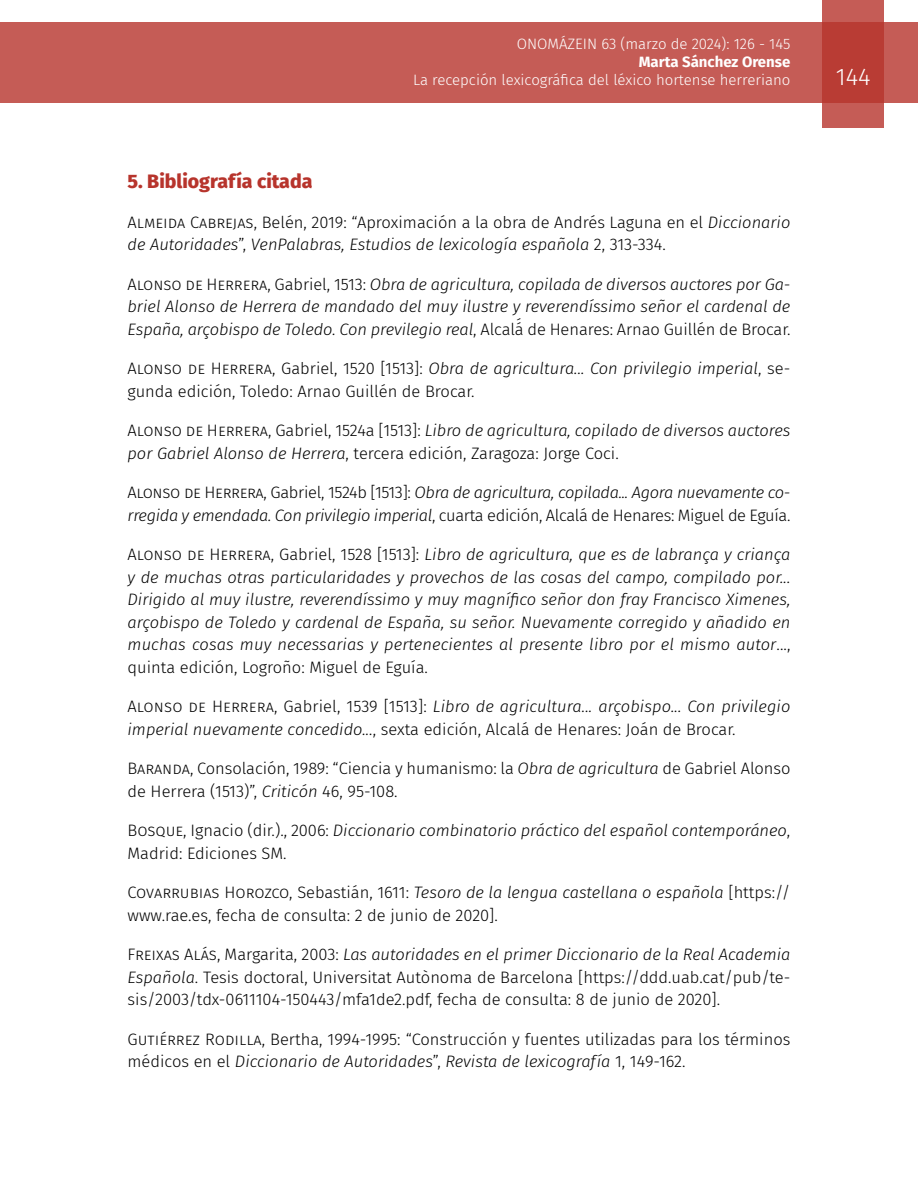
<style>
.page{position:relative;width:918px;height:1188px;background:#fff}
.page>*{position:absolute;margin:0;border:0;box-sizing:border-box;transform-origin:0 0}
.t1{font:300 24px "Fira Sans";color:#fff}
.t2{font:800 19.5px "Fira Sans";color:#b7342c}
.t3{font:300 16.5px/22.5px "Fira Sans";color:#000}
.t4{font:italic 300 16.5px/22.5px "Fira Sans";letter-spacing:-.005em;color:#000;text-align:justify}
.t5{font:300 15px "Fira Sans";color:#fff}
.t6{font:700 15px "Fira Sans";color:#fff}
.s1{font-style:italic}
.s2{font-style:normal}
</style>
<div class="page">
<div style="left:0;top:23px;width:918px;height:80px;background:#c55c56"></div>
<svg style="left:822px;top:0;width:62px;height:128px;background:#bd4740"></svg>
<p class="t5" style="left:517px;top:34px;width:275px">ONOMÁZEIN 63 (marzo de 2024): 126 - 145</p>
<p class="t6" style="left:639px;top:50px;width:153px">Marta Sánchez Orense</p>
<p class="t5" style="left:413px;top:70px;width:379px">La recepción lexicográfica del léxico hortense herreriano</p>
<h1 class="t1" style="left:836px;top:60px;width:36px">144</h1>
<p class="t2" style="left:128px;top:165px;width:186px">5. Bibliografía citada</p>
<p class="t3" style="left:128px;top:211px;width:664px">Almeida Cabrejas, Belén, 2019: “Aproximación a la obra de Andrés Laguna en el <span class="s1">Diccionario de Autoridades</span>”, <span class="s1">VenPalabras, Estudios de lexicología española</span> 2, 313-334.</p>
<p class="t4" style="left:128px;top:273px;width:665px"><span class="s2">Alonso de Herrera, Gabriel, 1513:</span> Obra de agricultura, copilada de diversos auctores por Ga&shy;briel Alonso de Herrera de mandado del muy ilustre y reverendíssimo señor el cardenal de España, arçobispo de Toledo. Con previlegio real<span class="s2">, Alcalá</span><sup>́</sup> <span class="s2">de Henares: Arnao Guillén de Brocar.</span></p>
<p class="t3" style="left:128px;top:357px;width:664px">Alonso de Herrera, Gabriel, 1520 [1513]: <span class="s1">Obra de agricultura... Con privilegio imperial</span>, se&shy;gunda edición, Toledo: Arnao Guillén de Brocar.</p>
<p class="t3" style="left:128px;top:419px;width:664px">Alonso de Herrera, Gabriel, 1524a [1513]: <span class="s1">Libro de agricultura, copilado de diversos auctores por Gabriel Alonso de Herrera</span>, tercera edición, Zaragoza: Jorge Coci.</p>
<p class="t4" style="left:128px;top:481px;width:664px"><span class="s2">Alonso de Herrera, Gabriel, 1524b [1513]:</span> Obra de agricultura, copilada... Agora nuevamente co&shy;rregida y emendada. Con privilegio imperial<span class="s2">, cuarta edición, Alcalá de Henares: Miguel de Eguía.</span></p>
<p class="t4" style="left:128px;top:543px;width:664px"><span class="s2">Alonso de Herrera, Gabriel, 1528 [1513]:</span> Libro de agricultura, que es de labrança y criança y de muchas otras particularidades y provechos de las cosas del campo, compilado por...<br>Dirigido al muy ilustre, reverendíssimo y muy magnífico señor don fray Francisco Ximenes, arçobispo de Toledo y cardenal de España, su señor. Nuevamente corregido y añadido en muchas cosas muy necessarias y pertenecientes al presente libro por el mismo autor<span class="s2">..., quinta edición, Logroño: Miguel de Eguía.</span></p>
<p class="t3" style="left:128px;top:695px;width:664px">Alonso de Herrera, Gabriel, 1539 [1513]: <span class="s1">Libro de agricultura... arçobispo... Con privilegio imperial nuevamente concedido...</span>, sexta edición, Alcalá de Henares: Joán de Brocar.</p>
<p class="t3" style="left:128px;top:757px;width:664px">Baranda, Consolación, 1989: “Ciencia y humanismo: la <span class="s1">Obra de agricultura</span> de Gabriel Alonso de Herrera (1513)”, <span class="s1">Criticón</span> 46, 95-108.</p>
<p class="t4" style="left:128px;top:819px;width:664px"><span class="s2">Bosque, Ignacio (dir.)., 2006:</span> Diccionario combinatorio práctico del español contemporáneo<span class="s2">,<br>Madrid: Ediciones SM.</span></p>
<p class="t3" style="left:128px;top:881px;width:664px">Covarrubias Horozco, Sebastián, 1611: <span class="s1">Tesoro de la lengua castellana o española</span> [https:// www.rae.es, fecha de consulta: 2 de junio de 2020].</p>
<p class="t3" style="left:128px;top:943px;width:664px;text-align:justify">Freixas Alás, Margarita, 2003: <span class="s1">Las autoridades en el primer Diccionario de la Real Academia Española</span>. Tesis doctoral, Universitat Autònoma de Barcelona [https://ddd.uab.cat/pub/te&shy;sis/2003/tdx-0611104-150443/mfa1de2.pdf, fecha de consulta: 8 de junio de 2020].</p>
<p class="t3" style="left:128px;top:1028px;width:664px">Gutiérrez Rodilla, Bertha, 1994-1995: “Construcción y fuentes utilizadas para los términos médicos en el <span class="s1">Diccionario de Autoridades</span>”, <span class="s1">Revista de lexicografía</span> 1, 149-162.</p>
</div>
